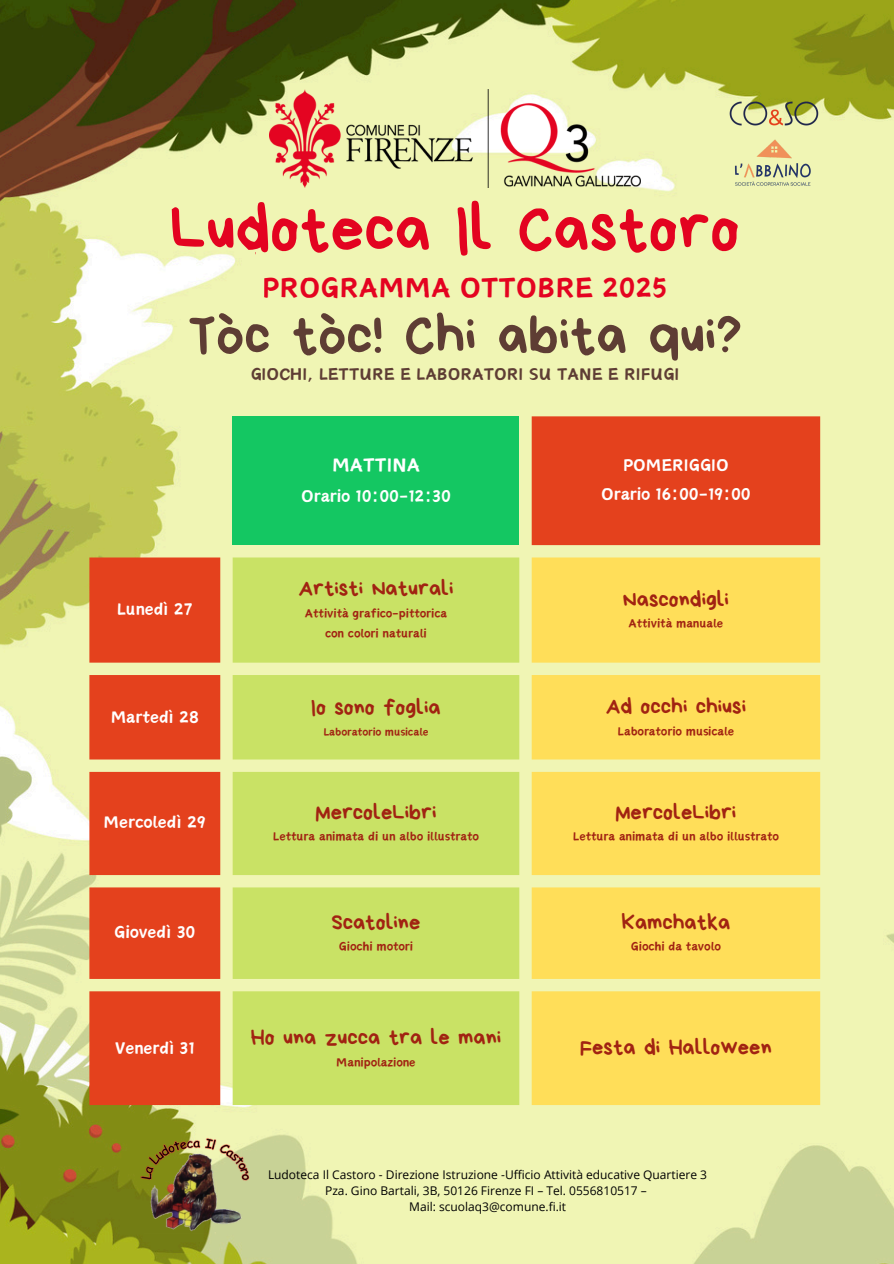
<style>
.page{position:relative;width:894px;height:1264px;background:#fff}
.page>*{position:absolute;margin:0;border:0;box-sizing:border-box;transform-origin:0 0}
.t1{font:66.45px "Bryndan Write";color:#e30320}
.t2{font:57px "Bryndan Write";color:#5e3d34}
.t3{font:35.4px "Canva Sword Like Dream";color:#e40320}
.t4{font:24px "Canva Sword Like Dream";color:#fff}
.t5{font:22.5px "Bryndan Write";color:#a12312}
.t6{font:21px/29.2px "Canva Sword Like Dream";color:#fff;text-align:center}
.t7{font:21px "Canva Sword Like Dream";color:#5e3d34}
.t8{font:15px/20.2px "Canva Sword Like Dream";color:#a12312;text-align:center}
.t9{font:13.5px "Canva Sword Like Dream";color:#a12312}
.t10{font:12px/16px "Open Sans";color:#000;text-align:center}
</style>
<div class="page">
<img style="left:0;top:0;width:893px;height:1263px">
<img style="left:136px;top:1132px;width:119px;height:101px">
<svg style="left:89px;top:416px;width:731px;height:689px;background:#bb874c"></svg>
<svg style="left:232px;top:557px;width:287px;height:548px;background:#cce36c"></svg>
<svg style="left:531px;top:557px;width:289px;height:548px;background:#fde061"></svg>
<img style="left:270px;top:89px;width:370px;height:98px">
<img style="left:717px;top:89px;width:113px;height:49px">
<img style="left:723px;top:138px;width:100px;height:52px">
<h1 class="t1" style="left:170px;top:195px;width:571px">Ludoteca Il Castoro</h1>
<h3 class="t3" style="left:263px;top:270px;width:405px">PROGRAMMA OTTOBRE 2025</h3>
<h2 class="t2" style="left:188px;top:306px;width:555px">Tòc tòc! Chi abita qui?</h2>
<h3 class="t7" style="left:250px;top:364px;width:430px">GIOCHI, LETTURE E LABORATORI SU TANE E RIFUGI</h3>
<h3 class="t6" style="left:117px;top:595px;width:78px">Lunedì 27</h3>
<h3 class="t4" style="left:332px;top:453px;width:89px">MATTINA</h3>
<h3 class="t6" style="left:301px;top:482px;width:151px">Orario 10:00-12:30</h3>
<h3 class="t5" style="left:298px;top:577px;width:156px">Artisti Naturali</h3>
<p class="t8" style="left:305px;top:603px;width:143px">Attività grafico-pittorica con colori naturali</p>
<h3 class="t6" style="left:111px;top:702px;width:90px">Martedì 28</h3>
<h3 class="t5" style="left:311px;top:696px;width:131px">Io sono foglia</h3>
<p class="t9" style="left:323px;top:725px;width:106px">Laboratorio musicale</p>
<h3 class="t6" style="left:104px;top:808px;width:104px">Mercoledì 29</h3>
<h3 class="t6" style="left:114px;top:918px;width:83px">Giovedì 30</h3>
<h3 class="t6" style="left:115px;top:1033px;width:81px">Venerdì 31</h3>
<h3 class="t5" style="left:315px;top:800px;width:122px">MercoleLibri</h3>
<p class="t8" style="left:273px;top:827px;width:207px">Lettura animata di un albo illustrato</p>
<h3 class="t5" style="left:331px;top:910px;width:90px">Scatoline</h3>
<p class="t8" style="left:339px;top:937px;width:76px">Giochi motori</p>
<h3 class="t5" style="left:251px;top:1025px;width:252px">Ho una zucca tra le mani</h3>
<p class="t8" style="left:336px;top:1052px;width:81px">Manipolazione</p>
<h3 class="t6" style="left:601px;top:450px;width:151px">POMERIGGIO<br>Orario 16:00-19:00</h3>
<h3 class="t5" style="left:622px;top:587px;width:107px">Nascondigli</h3>
<p class="t8" style="left:628px;top:614px;width:96px">Attività manuale</p>
<h3 class="t5" style="left:605px;top:695px;width:142px">Ad occhi chiusi</h3>
<p class="t8" style="left:617px;top:721px;width:118px">Laboratorio musicale</p>
<h3 class="t5" style="left:615px;top:800px;width:122px">MercoleLibri</h3>
<p class="t8" style="left:572px;top:827px;width:207px">Lettura animata di un albo illustrato</p>
<h3 class="t5" style="left:621px;top:910px;width:110px">Kamchatka</h3>
<p class="t8" style="left:630px;top:937px;width:91px">Giochi da tavolo</p>
<h3 class="t5" style="left:580px;top:1036px;width:193px">Festa di Halloween</h3>
<p class="t10" style="left:268px;top:1166px;width:440px">Ludoteca Il Castoro - Direzione Istruzione -Ufficio Attività educative Quartiere 3<br>Pza. Gino Bartali, 3B, 50126 Firenze FI – Tel. 0556810517 –<br>Mail: scuolaq3@comune.fi.it</p>
</div>
